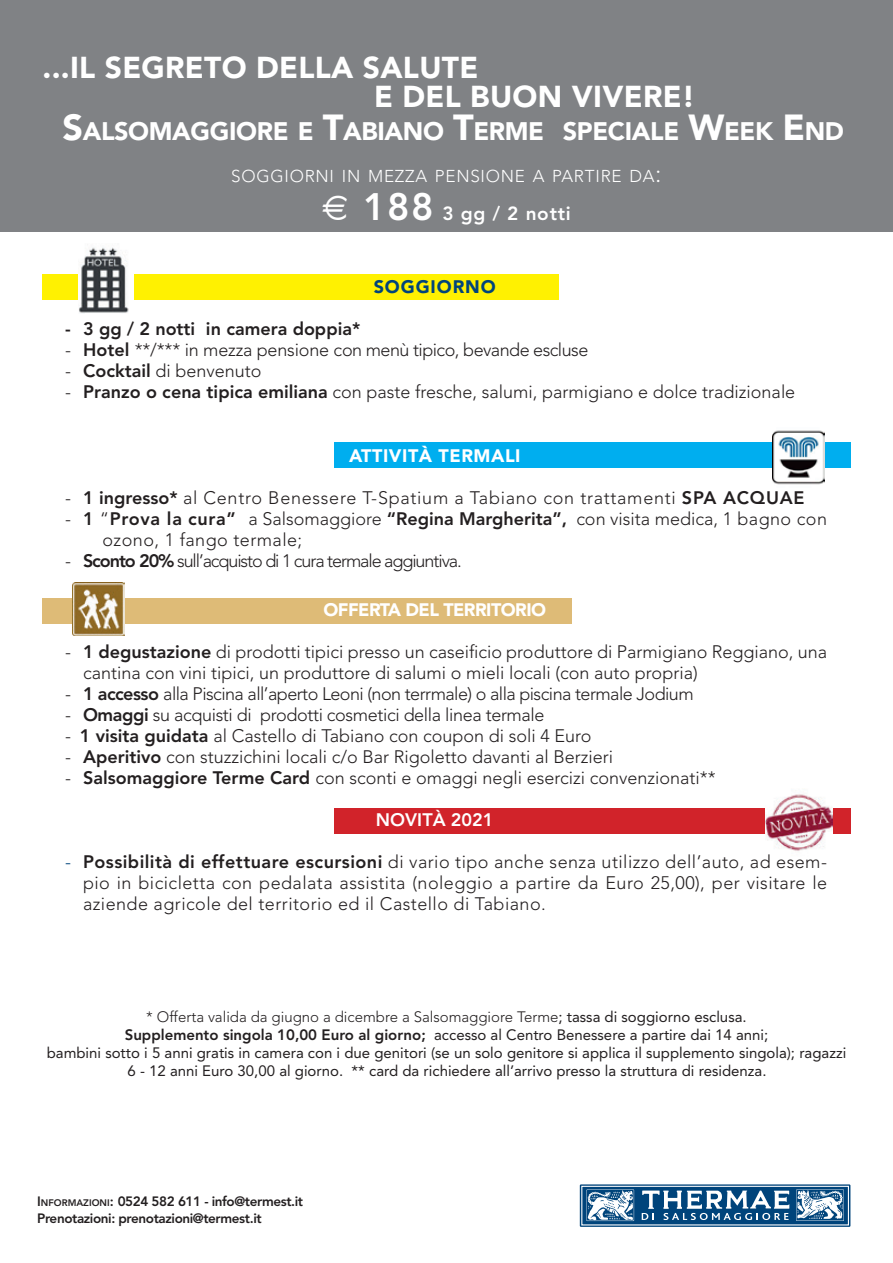
<style>
.page{position:relative;width:893px;height:1263px;background:#fff}
.page>*{position:absolute;margin:0;border:0;box-sizing:border-box;transform-origin:0 0}
.t1{font:900 30px "Avenir";letter-spacing:.01em;color:#fff}
.t2{font:900 25.2px "Avenir";letter-spacing:-.015em;color:#fff}
.t3{font:800 19.05px "Avenir";letter-spacing:.04em;color:#fff}
.t4{font:300 18px/21px "Avenir";color:#231f20}
.t5{font:300 18px "Avenir";letter-spacing:-.03em;color:#231f20}
.t6{font:300 18px "Avenir";letter-spacing:.04em;color:#231f20}
.t7{font:300 18px "Avenir";letter-spacing:-.02em;color:#231f20}
.t8{font:300 18px "Avenir";letter-spacing:-.06em;color:#231f20}
.t9{font:800 18px "Avenir";color:#231f20}
.t10{font:300 18px "Avenir";letter-spacing:.025em;color:#231f20}
.t11{font:900 18px "Avenir";letter-spacing:-.03em;color:#fff}
.t12{font:900 18px "Avenir";letter-spacing:.03em;color:#fff}
.t13{font:800 18px "Avenir";color:#fff}
.t14{font:900 18px "Avenir";letter-spacing:.05em;color:#00447b}
.t15{font:300 17.1px "Avenir";letter-spacing:.045em;color:#fff}
.t16{font:15px/18px "Avenir";color:#231f20;text-align:center}
.t17{font:300 15px "Avenir";color:#231f20}
.t18{font:800 13.5px "Avenir";letter-spacing:-.03em;color:#231f20}
.s1{font-size:36px}
.s2{font-size:24.45px}
.s3{font-family:"Times";font-weight:400;font-size:37.95px}
.s4{font-size:37.95px}
.s5{font-weight:800}
.s6{color:#00447b}
.s7{font-weight:400}
.s8{font-style:inherit}
.s9{font-size:9.45px}
</style>
<div class="page">
<div style="left:334px;top:808px;width:516px;height:25px;background:#d1232a"></div>
<img style="left:765px;top:794px;width:68px;height:57px">
<div style="left:43px;top:598px;width:529px;height:26px;background:#debb77"></div>
<img style="left:72px;top:583px;width:53px;height:52px">
<div style="left:334px;top:442px;width:516px;height:26px;background:#00aeef"></div>
<div style="left:43px;top:274px;width:516px;height:26px;background:#fff101"></div>
<div style="left:0;top:0;width:893px;height:232px;background:#808285"></div>
<img style="left:773px;top:430px;width:51px;height:55px">
<img style="left:79px;top:247px;width:55px;height:67px">
<div style="left:580px;top:1184px;width:270px;height:43px;background:linear-gradient(to right,#00447b,#00447b)"></div>
<div style="left:581px;top:1186px;width:268px;height:39px;border:1px solid #fff"></div>
<div style="left:795px;top:1188px;width:50px;height:34px;background:#00447b;border-radius:2px"></div>
<svg style="left:796px;top:1189px;width:48px;height:32px"></svg>
<svg style="left:642px;top:1190px;width:147px;height:30px"></svg>
<svg style="left:585px;top:1188px;width:50px;height:34px"></svg>
<svg style="left:586px;top:1189px;width:48px;height:32px"></svg>
<p class="t1" style="left:43px;top:50px;width:437px">...IL SEGRETO DELLA SALUTE</p>
<p class="t1" style="left:374px;top:78px;width:323px">E DEL BUON VIVERE!</p>
<p class="t2" style="left:62px;top:116px;width:783px"><span class="s1">S</span>ALSOMAGGIORE E <span class="s1">T</span>ABIANO <span class="s1">T</span>ERME SPECIALE <span class="s1">W</span>EEK <span class="s1">E</span> ND</p>
<p class="t15" style="left:231px;top:166px;width:432px">SOGGIORNI IN MEZZA PENSIONE A PARTIRE DA<span class="s2">:</span></p>
<p class="t3" style="left:322px;top:202px;width:250px"><span class="s3">€</span> <span class="s4">188</span> 3 gg / 2 notti</p>
<p class="t14" style="left:374px;top:276px;width:124px">SOGGIORNO</p>
<p class="t9" style="left:65px;top:319px;width:297px">- 3 gg / 2 notti in camera doppia*</p>
<p class="t5" style="left:65px;top:340px;width:525px">- <span class="s5">Hotel</span> **/*** in mezza pensione con menù tipico, bevande escluse</p>
<p class="t4" style="left:65px;top:361px;width:198px">- <span class="s5">Cocktail</span> di benvenuto</p>
<p class="t4" style="left:65px;top:382px;width:732px">- <span class="s5">Pranzo o cena tipica emiliana</span> con paste fresche, salumi, parmigiano e dolce tradizionale</p>
<p class="t12" style="left:349px;top:444px;width:173px">ATTIVITÀ TERMALI</p>
<p class="t6" style="left:65px;top:487px;width:741px">- <span class="s5">1 ingresso*</span> al Centro Benessere T-Spatium a Tabiano con trattamenti <span class="s5">SPA ACQUAE</span></p>
<p class="t4" style="left:65px;top:508px;width:763px">- <span class="s5">1</span> “<span class="s5">Prova la cura”</span> a Salsomaggiore <span class="s5">“Regina Margherita”,</span> con visita medica, 1 bagno con</p>
<p class="t10" style="left:103px;top:529px;width:201px">ozono, 1 fango termale;</p>
<p class="t8" style="left:65px;top:550px;width:398px">- <span class="s5">Sconto 20%</span> sull’acquisto di 1 cura termale aggiuntiva.</p>
<p class="t11" style="left:323px;top:599px;width:224px">OFFERTA DEL TERRITORIO</p>
<p class="t4" style="left:83px;top:641px;width:746px;text-indent:-18px">- <span class="s5">1 degustazione</span> di prodotti tipici presso un caseificio produttore di Parmigiano Reggiano, una cantina con vini tipici, un produttore di salumi o mieli locali (con auto propria)</p>
<p class="t5" style="left:65px;top:683px;width:630px">- <span class="s5">1 accesso</span> alla Piscina all’aperto Leoni (non terrmale) o alla piscina termale Jodium</p>
<p class="t7" style="left:65px;top:704px;width:481px">- <span class="s5">Omaggi</span> su acquisti di prodotti cosmetici della linea termale</p>
<p class="t4" style="left:65px;top:725px;width:528px">- <span class="s5">1 visita guidata</span> al Castello di Tabiano con coupon di soli 4 Euro</p>
<p class="t4" style="left:65px;top:746px;width:550px">- <span class="s5">Aperitivo</span> con stuzzichini locali c/o Bar Rigoletto davanti al Berzieri</p>
<p class="t4" style="left:65px;top:767px;width:652px">- <span class="s5">Salsomaggiore Terme Card</span> con sconti e omaggi negli esercizi convenzionati**</p>
<p class="t13" style="left:376px;top:809px;width:119px">NOVITÀ 2021</p>
<p class="t4" style="left:83px;top:851px;width:746px;text-align:justify;text-indent:-18px"><span class="s6">-</span> <span class="s5">Possibilità di effettuare escursioni</span> di vario tipo anche senza utilizzo dell’auto, ad esem&shy;pio in bicicletta con pedalata assistita (noleggio a partire da Euro 25,00), per visitare le aziende agricole del territorio ed il Castello di Tabiano.</p>
<p class="t17" style="left:146px;top:1008px;width:602px">* Offerta valida da giugno a dicembre a Salsomaggiore Terme<span class="s7">; tassa di soggiorno esclusa.</span></p>
<p class="t16" style="left:125px;top:1026px;width:645px"><span class="s5">Supplemento singola 10,00 Euro al giorno;</span> accesso al Centro Benessere a partire dai 14 anni;</p>
<p class="t16" style="left:47px;top:1044px;width:801px">bambini sotto i 5 anni gratis in camera con i due genitori (se un solo genitore si applica il supplemento singola); ragazzi<br>6 - 12 anni Euro 30,00 al giorno. ** card da richiedere all’arrivo presso la struttura di residenza.</p>
<p class="t18" style="left:37px;top:1194px;width:267px"><span class="s8">I</span> <span class="s9">NFORMAZIONI</span><span class="s8">: 0524 582 611 -</span> info@termest.it</p>
<p class="t18" style="left:37px;top:1210px;width:226px">Prenotazioni: prenotazioni@termest.it</p>
</div>
